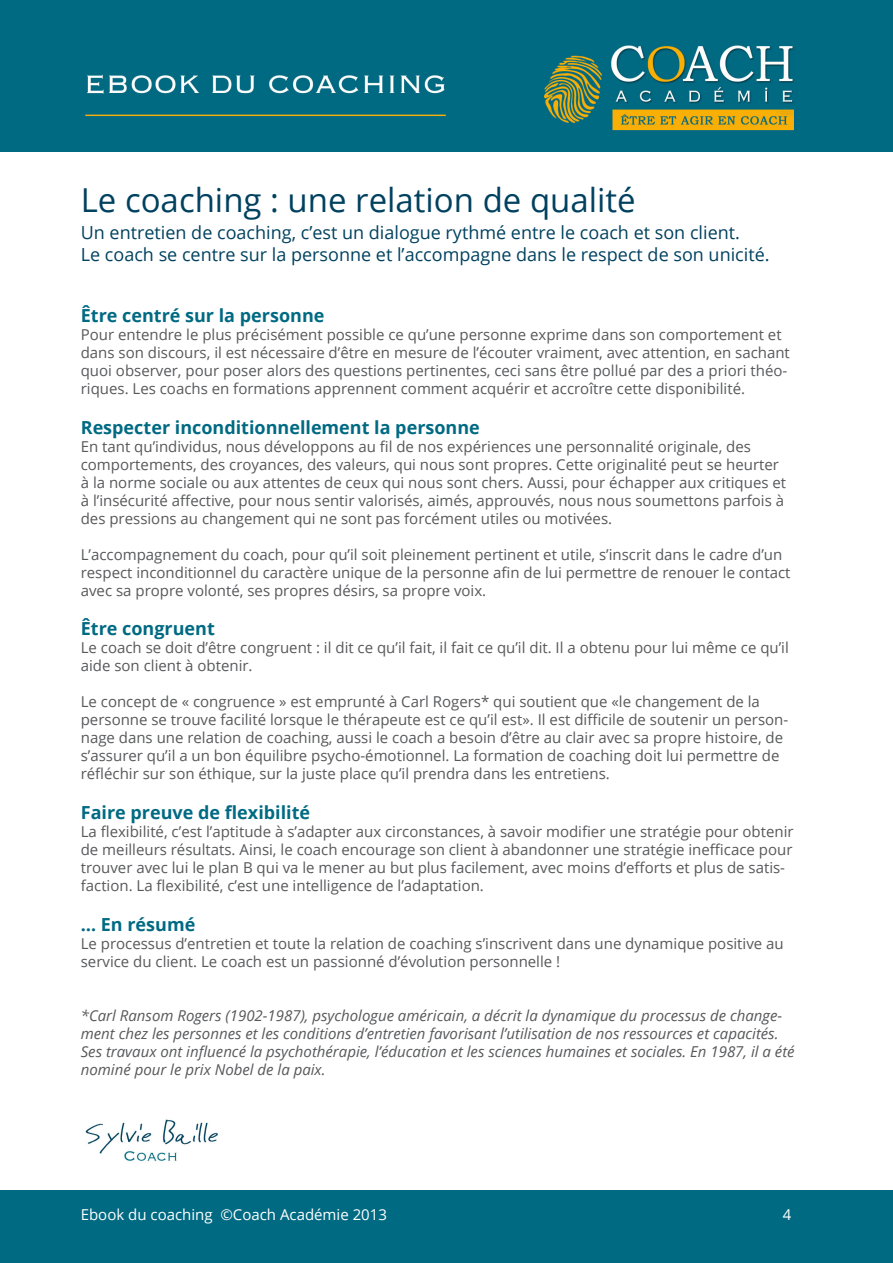
<style>
.page{position:relative;width:893px;height:1263px;background:#fff}
.page>*{position:absolute;margin:0;border:0;box-sizing:border-box;transform-origin:0 0}
.t1{font:33px "Open Sans";color:#00415f}
.t2{font:18px/21.6px "Open Sans";color:#00415f}
.t3{font:700 18px "Open Sans";color:#006a83}
.t4{font:15px/18px "Open Sans";color:#57585a}
.t5{font:italic 15px/18px "Open Sans";color:#57585a}
.t6{font:15px "Open Sans";color:#fff}
</style>
<div class="page">
<img style="left:0;top:0;width:893px;height:152px">
<div style="left:0;top:1191px;width:893px;height:72px;background:#006a83"></div>
<img style="left:85px;top:1119px;width:133px;height:42px">
<h1 class="t1" style="left:81px;top:178px;width:556px">Le coaching : une relation de qualité</h1>
<p class="t2" style="left:81px;top:222px;width:690px">Un entretien de coaching, c’est un dialogue rythmé entre le coach et son client.<br>Le coach se centre sur la personne et l’accompagne dans le respect de son unicité.</p>
<p class="t3" style="left:81px;top:303px;width:245px">Être centré sur la personne</p>
<p class="t4" style="left:81px;top:325px;width:711px">Pour entendre le plus précisément possible ce qu’une personne exprime dans son comportement et dans son discours, il est nécessaire d’être en mesure de l’écouter vraiment, avec attention, en sachant quoi observer, pour poser alors des questions pertinentes, ceci sans être pollué par des a priori théo&shy;riques. Les coachs en formations apprennent comment acquérir et accroître cette disponibilité.</p>
<p class="t3" style="left:81px;top:414px;width:401px">Respecter inconditionnellement la personne</p>
<p class="t4" style="left:81px;top:437px;width:707px">En tant qu’individus, nous développons au fil de nos expériences une personnalité originale, des comportements, des croyances, des valeurs, qui nous sont propres. Cette originalité peut se heurter à la norme sociale ou aux attentes de ceux qui nous sont chers. Aussi, pour échapper aux critiques et à l’insécurité affective, pour nous sentir valorisés, aimés, approuvés, nous nous soumettons parfois à des pressions au changement qui ne sont pas forcément utiles ou motivées.</p>
<p class="t4" style="left:81px;top:545px;width:711px">L’accompagnement du coach, pour qu’il soit pleinement pertinent et utile, s’inscrit dans le cadre d’un respect inconditionnel du caractère unique de la personne afin de lui permettre de renouer le contact avec sa propre volonté, ses propres désirs, sa propre voix.</p>
<p class="t3" style="left:81px;top:616px;width:136px">Être congruent</p>
<p class="t4" style="left:81px;top:639px;width:710px">Le coach se doit d’être congruent : il dit ce qu’il fait, il fait ce qu’il dit. Il a obtenu pour lui même ce qu’il aide son client à obtenir.</p>
<p class="t4" style="left:81px;top:693px;width:709px">Le concept de « congruence » est emprunté à Carl Rogers* qui soutient que «le changement de la personne se trouve facilité lorsque le thérapeute est ce qu’il est». Il est difficile de soutenir un person&shy;nage dans une relation de coaching, aussi le coach a besoin d’être au clair avec sa propre histoire, de s’assurer qu’il a un bon équilibre psycho-émotionnel. La formation de coaching doit lui permettre de réfléchir sur son éthique, sur la juste place qu’il prendra dans les entretiens.</p>
<p class="t3" style="left:81px;top:800px;width:231px">Faire preuve de flexibilité</p>
<p class="t4" style="left:81px;top:822px;width:714px">La flexibilité, c’est l’aptitude à s’adapter aux circonstances, à savoir modifier une stratégie pour obtenir de meilleurs résultats. Ainsi, le coach encourage son client à abandonner une stratégie inefficace pour trouver avec lui le plan B qui va le mener au but plus facilement, avec moins d’efforts et plus de satis&shy;faction. La flexibilité, c’est une intelligence de l’adaptation.</p>
<p class="t3" style="left:81px;top:911px;width:116px">… En résumé</p>
<p class="t4" style="left:81px;top:934px;width:704px">Le processus d’entretien et toute la relation de coaching s’inscrivent dans une dynamique positive au service du client. Le coach est un passionné d’évolution personnelle !</p>
<p class="t5" style="left:81px;top:1006px;width:715px">*Carl Ransom Rogers (1902-1987), psychologue américain, a décrit la dynamique du processus de change&shy;ment chez les personnes et les conditions d’entretien favorisant l’utilisation de nos ressources et capacités.<br>Ses travaux ont influencé la psychothérapie, l’éducation et les sciences humaines et sociales. En 1987, il a été nominé pour le prix Nobel de la paix.</p>
<p class="t6" style="left:81px;top:1204px;width:308px">Ebook du coaching ©Coach Académie 2013</p>
<p class="t6" style="left:783px;top:1204px;width:10px">4</p>
</div>
